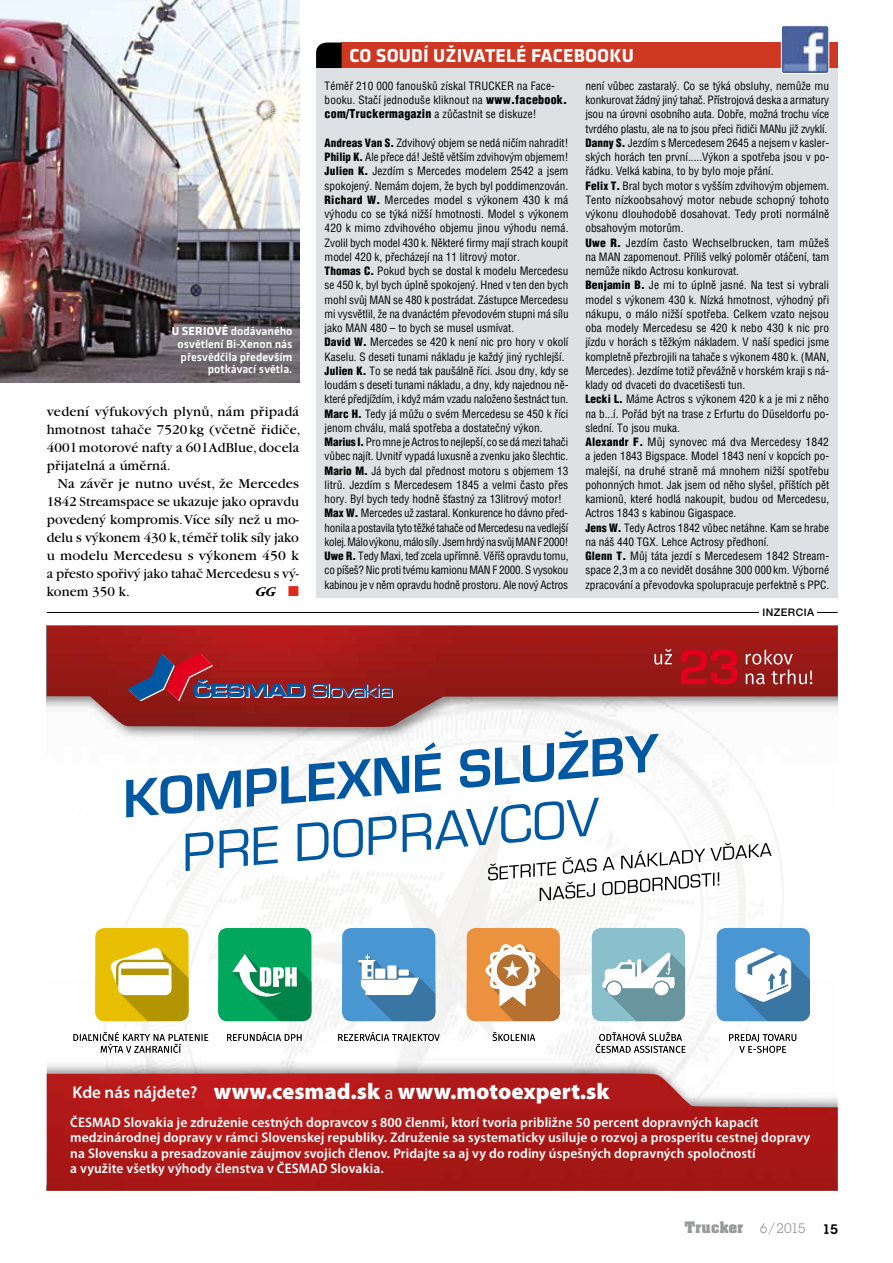
<style>
.page{position:relative;width:893px;height:1263px;background:#fff}
.page>*{position:absolute;margin:0;border:0;box-sizing:border-box;transform-origin:0 0}
.t1{font:900 22.65px "Myriad Pro";color:#fff}
.t2{font:700 19.5px "Klavika Basic";letter-spacing:.01em;color:#fff}
.t3{font:14.25px/18px "ITC Garamond CE";letter-spacing:.01em;color:#000;text-align:justify}
.t4{font:italic 700 14.25px "ITC Garamond CE";color:#000}
.t5{font:600 semi-condensed 13.8px/15.5px "Myriad Pro";letter-spacing:.01em;color:#fff;scale:1.05 1}
.t6{font:700 13.5px "Aachen Std";letter-spacing:.025em;color:#989999}
.t7{font:600 13.5px "Lubalin Graph CE";color:#000}
.t8{font:500 12px/12.8px "Klavika Basic";color:#fff;text-align:right}
.t9{font:11.25px/14.2px "Helvetica Condensed CE";color:#000}
.t10{font:10.5px "Helvetica Neue CE Medium";letter-spacing:.045em;color:#000}
.s1{font-weight:700}
.s2{color:#dd2a1b}
.s3{font-family:"Helvetica Condensed CE Black"}
.s4{font-family:"Helvetica Condensed CE Black";font-size:12px}
.s5{font-weight:600;font-size:17.1px}
.s6{font-weight:400;font-size:18.6px}
.s7{font-family:"Lubalin Graph CE";font-weight:400}
</style>
<div class="page">
<img style="left:0;top:0;width:299px;height:383px">
<div style="left:316px;top:48px;width:522px;height:550px;background:#dde1e3"></div>
<div style="left:341px;top:43px;width:497px;height:25px;background:#ce3721"></div>
<svg style="left:316px;top:43px;width:26px;height:25px"></svg>
<img style="left:783px;top:27px;width:44px;height:45px">
<div style="left:781px;top:25px;width:48px;height:49px;border:1px solid #fff;border-radius:3px"></div>
<img style="left:47px;top:727px;width:763px;height:346px">
<img style="left:47px;top:626px;width:791px;height:101px">
<svg style="left:73px;top:1041px;width:135px;height:12px"></svg>
<div style="left:95px;top:928px;width:94px;height:93px;background:#e8bf00;border-radius:9px"></div>
<div style="left:218px;top:928px;width:93px;height:93px;background:#00a75d;border-radius:9px"></div>
<div style="left:342px;top:928px;width:93px;height:93px;background:#4996d2;border-radius:9px"></div>
<svg style="left:358px;top:954px;width:65px;height:27px"></svg>
<div style="left:467px;top:928px;width:93px;height:93px;background:#eb923f;border-radius:9px"></div>
<svg style="left:486px;top:944px;width:74px;height:37px"></svg>
<svg style="left:729px;top:1042px;width:67px;height:11px"></svg>
<div style="left:717px;top:928px;width:93px;height:93px;background:#4996d2;border-radius:9px"></div>
<svg style="left:735px;top:948px;width:75px;height:33px"></svg>
<svg style="left:596px;top:1032px;width:89px;height:3px"></svg>
<div style="left:592px;top:928px;width:93px;height:93px;background:#89c0cb;border-radius:9px"></div>
<svg style="left:312px;top:684px;width:81px;height:14px"></svg>
<svg style="left:128px;top:653px;width:177px;height:48px;background:#892f40"></svg>
<svg style="left:654px;top:649px;width:18px;height:16px"></svg>
<svg style="left:681px;top:649px;width:56px;height:35px;background:#bd0c1a"></svg>
<svg style="left:746px;top:650px;width:66px;height:34px;background:#aa4341"></svg>
<img style="left:73px;top:1032px;width:135px;height:9px">
<img style="left:101px;top:1044px;width:80px;height:9px">
<img style="left:95px;top:981px;width:7px;height:40px">
<img style="left:228px;top:1035px;width:561px;height:17px">
<svg style="left:111px;top:948px;width:78px;height:73px"></svg>
<img style="left:227px;top:1032px;width:75px;height:9px">
<img style="left:218px;top:981px;width:7px;height:40px">
<svg style="left:232px;top:954px;width:79px;height:67px"></svg>
<img style="left:338px;top:1032px;width:102px;height:10px">
<img style="left:342px;top:981px;width:19px;height:40px">
<img style="left:366px;top:981px;width:69px;height:40px">
<img style="left:361px;top:981px;width:57px;height:14px">
<img style="left:492px;top:1032px;width:43px;height:9px">
<img style="left:467px;top:1015px;width:6px;height:6px">
<img style="left:499px;top:981px;width:61px;height:40px">
<img style="left:489px;top:981px;width:47px;height:25px">
<img style="left:729px;top:1034px;width:67px;height:8px">
<img style="left:739px;top:1046px;width:47px;height:7px">
<img style="left:717px;top:1015px;width:6px;height:6px">
<img style="left:749px;top:981px;width:61px;height:40px">
<img style="left:735px;top:981px;width:56px;height:21px">
<img style="left:599px;top:1032px;width:83px;height:9px">
<img style="left:596px;top:1044px;width:89px;height:9px">
<img style="left:592px;top:1014px;width:6px;height:7px">
<svg style="left:604px;top:952px;width:81px;height:69px"></svg>
<img style="left:607px;top:982px;width:14px;height:13px;border-radius:7px">
<img style="left:602px;top:981px;width:72px;height:7px">
<img style="left:47px;top:1073px;width:791px;height:118px">
<svg style="left:126px;top:730px;width:533px;height:87px"></svg>
<svg style="left:186px;top:797px;width:586px;height:104px"></svg>
<hr style="left:47px;top:612px;width:791px;height:1px;background:#000">
<div style="left:759px;top:606px;width:58px;height:12px;background:#fff"></div>
<p class="t8" style="left:172px;top:324px;width:122px"><span class="s1">U SERIOVĚ</span> dodávaného osvětlení Bi-Xenon nás přesvědčila především potkávací světla.</p>
<p class="t3" style="left:47px;top:403px;width:255px">vedení výfukových plynů, nám připadá hmotnost tahače 7520 kg (včetně řidiče, 400 l motorové nafty a 60 l AdBlue, docela přijatelná a úměrná.</p>
<p class="t3" style="left:47px;top:475px;width:254px;text-indent:11px">Na závěr je nutno uvést, že Mercedes 1842 Streamspace se ukazuje jako opravdu povedený kompromis. Více síly než u mo&shy;delu s výkonem 430 k, téměř tolik síly jako u modelu Mercedesu s výkonem 450 k a přesto spořivý jako tahač Mercedesu s vý&shy;konem 350 k.</p>
<p class="t4" style="left:256px;top:583px;width:44px">GG <span class="s2">■</span></p>
<h2 class="t2" style="left:349px;top:42px;width:286px">CO SOUDÍ UŽIVATELÉ FACEBOOKU</h2>
<p class="t9" style="left:585px;top:79px;width:245px">není vůbec zastaralý. Co se týká obsluhy, nemůže mu konkurovat žádný jiný tahač. Přístrojová deska a armatury jsou na úrovni osobního auta. Dobře, možná trochu více tvrdého plastu, ale na to jsou přeci řidiči MANu již zvyklí.<br><span class="s3">Danny S.</span> Jezdím s Mercedesem 2645 a nejsem v kasler&shy;ských horách ten první.....Výkon a spotřeba jsou v po&shy;řádku. Velká kabina, to by bylo moje přání.<br><span class="s3">Felix T.</span> Bral bych motor s vyšším zdvihovým objemem.<br>Tento nízkoobsahový motor nebude schopný tohoto výkonu dlouhodobě dosahovat. Tedy proti normálně obsahovým motorům.<br><span class="s3">Uwe R.</span> Jezdím často Wechselbrucken, tam můžeš na MAN zapomenout. Příliš velký poloměr otáčení, tam nemůže nikdo Actrosu konkurovat.<br><span class="s3">Benjamin B.</span> Je mi to úplně jasné. Na test si vybrali model s výkonem 430 k. Nízká hmotnost, výhodný při nákupu, o málo nižší spotřeba. Celkem vzato nejsou oba modely Mercedesu se 420 k nebo 430 k nic pro jízdu v horách s těžkým nákladem. V naší spedici jsme kompletně přezbrojili na tahače s výkonem 480 k. (MAN, Mercedes). Jezdíme totiž převážně v horském kraji s ná&shy;klady od dvaceti do dvacetišesti tun.<br><span class="s3">Lecki L.</span> Máme Actros s výkonem 420 k a je mi z něho na b...í. Pořád být na trase z Erfurtu do Düseldorfu po&shy;slední. To jsou muka.<br><span class="s3">Alexandr F.</span> Můj synovec má dva Mercedesy 1842 a jeden 1843 Bigspace. Model 1843 není v kopcích po&shy;malejší, na druhé straně má mnohem nižší spotřebu pohonných hmot. Jak jsem od něho slyšel, příštích pět kamionů, které hodlá nakoupit, budou od Mercedesu, Actros 1843 s kabinou Gigaspace.<br><span class="s3">Jens W.</span> Tedy Actros 1842 vůbec netáhne. Kam se hrabe na náš 440 TGX. Lehce Actrosy předhoní.<br><span class="s3">Glenn T.</span> Můj táta jezdí s Mercedesem 1842 Stream&shy;space 2,3 m a co nevidět dosáhne 300 000 km. Výborné zpracování a převodovka spolupracuje perfektně s PPC.</p>
<p class="t9" style="left:325px;top:79px;width:244px">Téměř 210 000 fanoušků získal TRUCKER na Face&shy;booku. Stačí jednoduše kliknout na <span class="s4">www.facebook. com/Truckermagazin</span> a zůčastnit se diskuze!</p>
<p class="t9" style="left:325px;top:136px;width:245px"><span class="s3">Andreas Van S.</span> Zdvihový objem se nedá ničím nahradit!<br><span class="s3">Philip K.</span> Ale přece dá! Ještě větším zdvihovým objemem!<br><span class="s3">Julien K.</span> Jezdím s Mercedes modelem 2542 a jsem spokojený. Nemám dojem, že bych byl poddimenzován.<br><span class="s3">Richard W.</span> Mercedes model s výkonem 430 k má výhodu co se týká nižší hmotnosti. Model s výkonem 420 k mimo zdvihového objemu jinou výhodu nemá.<br>Zvolil bych model 430 k. Některé firmy mají strach koupit model 420 k, přecházejí na 11 litrový motor.<br><span class="s3">Thomas C.</span> Pokud bych se dostal k modelu Mercedesu se 450 k, byl bych úplně spokojený. Hned v ten den bych mohl svůj MAN se 480 k postrádat. Zástupce Mercedesu mi vysvětlil, že na dvanáctém převodovém stupni má sílu jako MAN 480 – to bych se musel usmívat.<br><span class="s3">David W.</span> Mercedes se 420 k není nic pro hory v okolí Kaselu. S deseti tunami nákladu je každý jiný rychlejší.<br><span class="s3">Julien K.</span> To se nedá tak paušálně říci. Jsou dny, kdy se loudám s deseti tunami nákladu, a dny, kdy najednou ně&shy;které předjíždím, i když mám vzadu naloženo šestnáct tun.<br><span class="s3">Marc H.</span> Tedy já můžu o svém Mercedesu se 450 k říci jenom chválu, malá spotřeba a dostatečný výkon.<br><span class="s3">Marius I.</span> Pro mne je Actros to nejlepší, co se dá mezi tahači vůbec najít. Uvnitř vypadá luxusně a zvenku jako šlechtic.<br><span class="s3">Mario M.</span> Já bych dal přednost motoru s objemem 13 litrů. Jezdím s Mercedesem 1845 a velmi často přes hory. Byl bych tedy hodně šťastný za 13litrový motor!<br><span class="s3">Max W.</span> Mercedes už zastaral. Konkurence ho dávno před&shy;honila a postavila tyto těžké tahače od Mercedesu na vedlejší kolej. Málo výkonu, málo síly. Jsem hrdý na svůj MAN F 2000!<br><span class="s3">Uwe R.</span> Tedy Maxi, teď zcela upřímně. Věříš opravdu tomu, co píšeš? Nic proti tvému kamionu MAN F 2000. S vysokou kabinou je v něm opravdu hodně prostoru. Ale nový Actros</p>
<p class="t10" style="left:762px;top:606px;width:53px">INZERCIA</p>
<h1 class="t1" style="left:73px;top:1078px;width:538px"><span class="s5">Kde nás nájdete?</span> www.cesmad.sk <span class="s6">a</span> www.motoexpert.sk</h1>
<p class="t5" style="left:70px;top:1115px;width:706px">ČESMAD Slovakia je združenie cestných dopravcov s 800 členmi, ktorí tvoria približne 50 percent dopravných kapacít medzinárodnej dopravy v rámci Slovenskej republiky. Združenie sa systematicky usiluje o rozvoj a prosperitu cestnej dopravy na Slovensku a presadzovanie záujmov svojich členov. Pridajte sa aj vy do rodiny úspešných dopravných spoločností<br>a využite všetky výhody členstva v ČESMAD Slovakia.</p>
<p class="t6" style="left:685px;top:1218px;width:122px">Trucker <span class="s7">6/2015</span></p>
<p class="t7" style="left:822px;top:1221px;width:17px">15</p>
</div>
